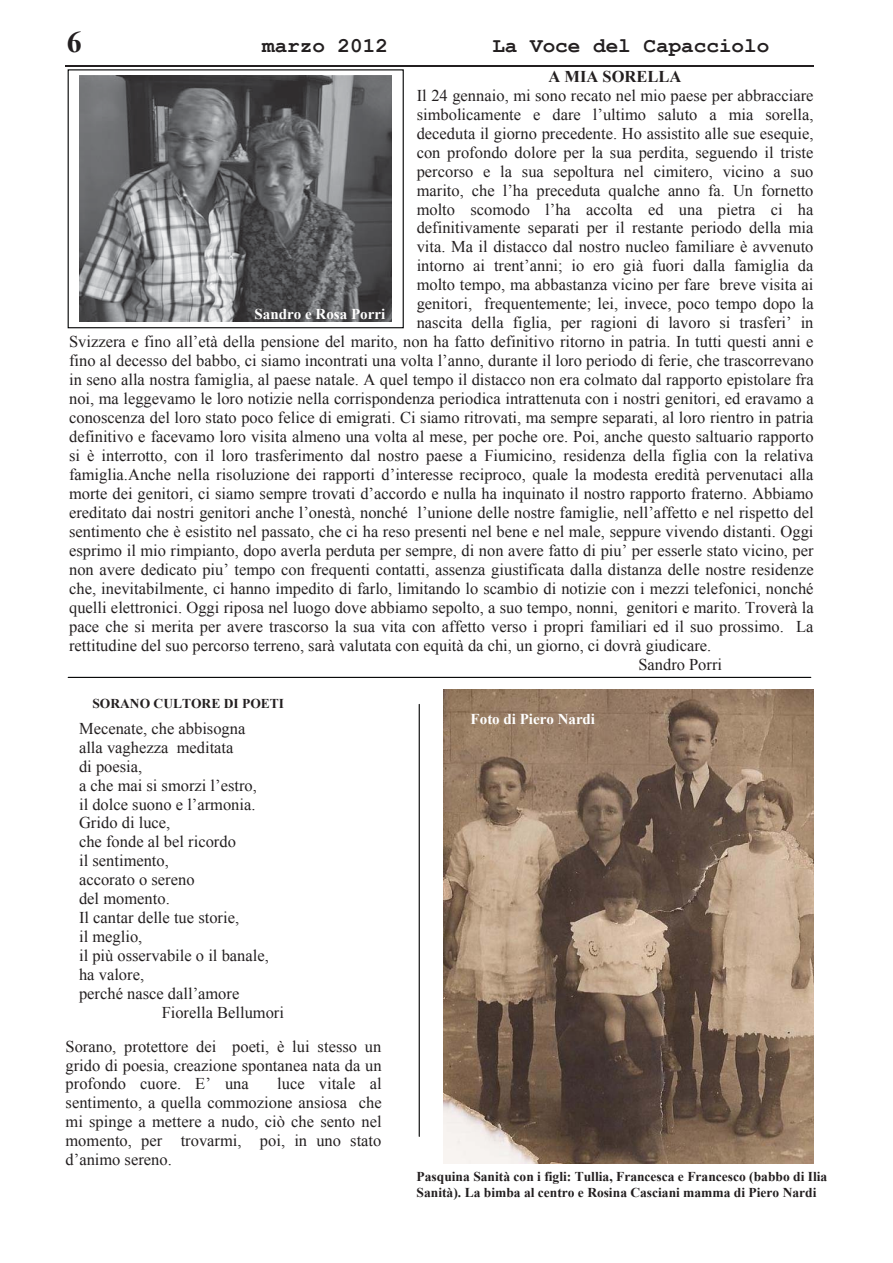
<style>
.page{position:relative;width:893px;height:1263px;background:#fff}
.page>*{position:absolute;margin:0;border:0;box-sizing:border-box;transform-origin:0 0}
.t1{font:700 30px "Times New Roman";color:#231f20}
.t2{font:700 21px "Courier New";color:#231f20}
.t3{font:16.5px/19px "Times New Roman";color:#231f20;text-align:justify}
.t4{font:700 16.5px "Times New Roman";color:#231f20}
.t5{font:700 15px "Times New Roman";color:#fff}
.t6{font:700 13.5px/15.9px "Times New Roman";color:#231f20}
</style>
<div class="page">
<hr style="left:65px;top:65px;width:748px;height:2px;background:#231f20">
<div style="left:68px;top:69px;width:336px;height:259px;border:1px solid #010202"></div>
<img style="left:80px;top:76px;width:312px;height:246px">
<img style="left:444px;top:690px;width:369px;height:473px">
<hr style="left:68px;top:677px;width:743px;height:1px;background:#010202">
<hr style="left:419px;top:704px;width:1px;height:432px;background:#010202">
<h1 class="t1" style="left:67px;top:25px;width:16px">6</h1>
<p class="t2" style="left:262px;top:34px;width:127px">marzo 2012</p>
<p class="t2" style="left:492px;top:34px;width:279px">La Voce del Capacciolo</p>
<p class="t4" style="left:549px;top:67px;width:134px">A MIA SORELLA</p>
<p class="t3" style="left:417px;top:86px;width:398px">Il 24 gennaio, mi sono recato nel mio paese per abbracciare</p>
<p class="t3" style="left:417px;top:105px;width:398px">simbolicamente e dare l’ultimo saluto a mia sorella,</p>
<p class="t3" style="left:417px;top:124px;width:398px">deceduta il giorno precedente. Ho assistito alle sue esequie,</p>
<p class="t3" style="left:417px;top:143px;width:398px">con profondo dolore per la sua perdita, seguendo il triste</p>
<p class="t3" style="left:417px;top:162px;width:398px">percorso e la sua sepoltura nel cimitero, vicino a suo</p>
<p class="t3" style="left:417px;top:181px;width:398px">marito, che l’ha preceduta qualche anno fa. Un fornetto</p>
<p class="t3" style="left:417px;top:200px;width:398px">molto scomodo l’ha accolta ed una pietra ci ha</p>
<p class="t3" style="left:417px;top:218px;width:398px">definitivamente separati per il restante periodo della mia</p>
<p class="t3" style="left:417px;top:237px;width:398px">vita. Ma il distacco dal nostro nucleo familiare è avvenuto</p>
<p class="t3" style="left:417px;top:256px;width:398px">intorno ai trent’anni; io ero già fuori dalla famiglia da</p>
<p class="t3" style="left:417px;top:275px;width:398px">molto tempo, ma abbastanza vicino per fare breve visita ai</p>
<p class="t3" style="left:417px;top:294px;width:398px">genitori, frequentemente; lei, invece, poco tempo dopo la</p>
<p class="t3" style="left:417px;top:313px;width:398px">nascita della figlia, per ragioni di lavoro si trasferi’ in</p>
<p class="t3" style="left:69px;top:332px;width:746px">Svizzera e fino all’età della pensione del marito, non ha fatto definitivo ritorno in patria. In tutti questi anni e</p>
<p class="t3" style="left:69px;top:351px;width:746px">fino al decesso del babbo, ci siamo incontrati una volta l’anno, durante il loro periodo di ferie, che trascorrevano</p>
<p class="t3" style="left:69px;top:370px;width:746px">in seno alla nostra famiglia, al paese natale. A quel tempo il distacco non era colmato dal rapporto epistolare fra</p>
<p class="t3" style="left:69px;top:389px;width:746px">noi, ma leggevamo le loro notizie nella corrispondenza periodica intrattenuta con i nostri genitori, ed eravamo a</p>
<p class="t3" style="left:69px;top:408px;width:746px">conoscenza del loro stato poco felice di emigrati. Ci siamo ritrovati, ma sempre separati, al loro rientro in patria</p>
<p class="t3" style="left:69px;top:427px;width:746px">definitivo e facevamo loro visita almeno una volta al mese, per poche ore. Poi, anche questo saltuario rapporto</p>
<p class="t3" style="left:69px;top:446px;width:746px">si è interrotto, con il loro trasferimento dal nostro paese a Fiumicino, residenza della figlia con la relativa</p>
<p class="t3" style="left:69px;top:465px;width:746px">famiglia.Anche nella risoluzione dei rapporti d’interesse reciproco, quale la modesta eredità pervenutaci alla</p>
<p class="t3" style="left:69px;top:484px;width:746px">morte dei genitori, ci siamo sempre trovati d’accordo e nulla ha inquinato il nostro rapporto fraterno. Abbiamo</p>
<p class="t3" style="left:69px;top:503px;width:746px">ereditato dai nostri genitori anche l’onestà, nonché l’unione delle nostre famiglie, nell’affetto e nel rispetto del</p>
<p class="t3" style="left:69px;top:522px;width:746px">sentimento che è esistito nel passato, che ci ha reso presenti nel bene e nel male, seppure vivendo distanti. Oggi</p>
<p class="t3" style="left:69px;top:541px;width:746px">esprimo il mio rimpianto, dopo averla perduta per sempre, di non avere fatto di piu’ per esserle stato vicino, per</p>
<p class="t3" style="left:69px;top:560px;width:746px">non avere dedicato piu’ tempo con frequenti contatti, assenza giustificata dalla distanza delle nostre residenze</p>
<p class="t3" style="left:69px;top:579px;width:746px">che, inevitabilmente, ci hanno impedito di farlo, limitando lo scambio di notizie con i mezzi telefonici, nonché</p>
<p class="t3" style="left:69px;top:598px;width:746px">quelli elettronici. Oggi riposa nel luogo dove abbiamo sepolto, a suo tempo, nonni, genitori e marito. Troverà la</p>
<p class="t3" style="left:69px;top:617px;width:746px">pace che si merita per avere trascorso la sua vita con affetto verso i propri familiari ed il suo prossimo. La</p>
<p class="t3" style="left:69px;top:636px;width:644px">rettitudine del suo percorso terreno, sarà valutata con equità da chi, un giorno, ci dovrà giudicare.</p>
<p class="t3" style="left:638px;top:655px;width:85px">Sandro Porri</p>
<p class="t5" style="left:255px;top:305px;width:132px">Sandro e Rosa Porri</p>
<p class="t6" style="left:92px;top:696px;width:193px">SORANO CULTORE DI POETI</p>
<p class="t3" style="left:79px;top:718px;width:168px">Mecenate, che abbisogna</p>
<p class="t3" style="left:79px;top:737px;width:156px">alla vaghezza meditata</p>
<p class="t3" style="left:79px;top:756px;width:65px">di poesia,</p>
<p class="t3" style="left:79px;top:775px;width:179px">a che mai si smorzi l’estro,</p>
<p class="t3" style="left:79px;top:794px;width:178px">il dolce suono e l’armonia.</p>
<p class="t3" style="left:79px;top:813px;width:93px">Grido di luce,</p>
<p class="t3" style="left:79px;top:832px;width:158px">che fonde al bel ricordo</p>
<p class="t3" style="left:79px;top:851px;width:91px">il sentimento,</p>
<p class="t3" style="left:79px;top:870px;width:117px">accorato o sereno</p>
<p class="t3" style="left:79px;top:889px;width:92px">del momento.</p>
<p class="t3" style="left:79px;top:908px;width:162px">Il cantar delle tue storie,</p>
<p class="t3" style="left:79px;top:927px;width:65px">il meglio,</p>
<p class="t3" style="left:79px;top:946px;width:191px">il più osservabile o il banale,</p>
<p class="t3" style="left:79px;top:965px;width:67px">ha valore,</p>
<p class="t3" style="left:79px;top:984px;width:162px">perché nasce dall’amore</p>
<p class="t3" style="left:162px;top:1003px;width:124px">Fiorella Bellumori</p>
<p class="t3" style="left:66px;top:1037px;width:318px">Sorano, protettore dei poeti, è lui stesso un grido di poesia, creazione spontanea nata da un profondo cuore. E’ una</p>
<p class="t3" style="left:66px;top:1074px;width:318px;text-indent:212px">luce vitale al sentimento, a quella commozione ansiosa che mi spinge a mettere a nudo, ciò che sento nel momento, per trovarmi, poi, in uno stato d’animo sereno.</p>
<p class="t5" style="left:471px;top:710px;width:126px">Foto di Piero Nardi</p>
<p class="t6" style="left:417px;top:1169px;width:412px">Pasquina Sanità con i figli: Tullia, Francesca e Francesco (babbo di Ilia<br>Sanità). La bimba al centro e Rosina Casciani mamma di Piero Nardi</p>
</div>
